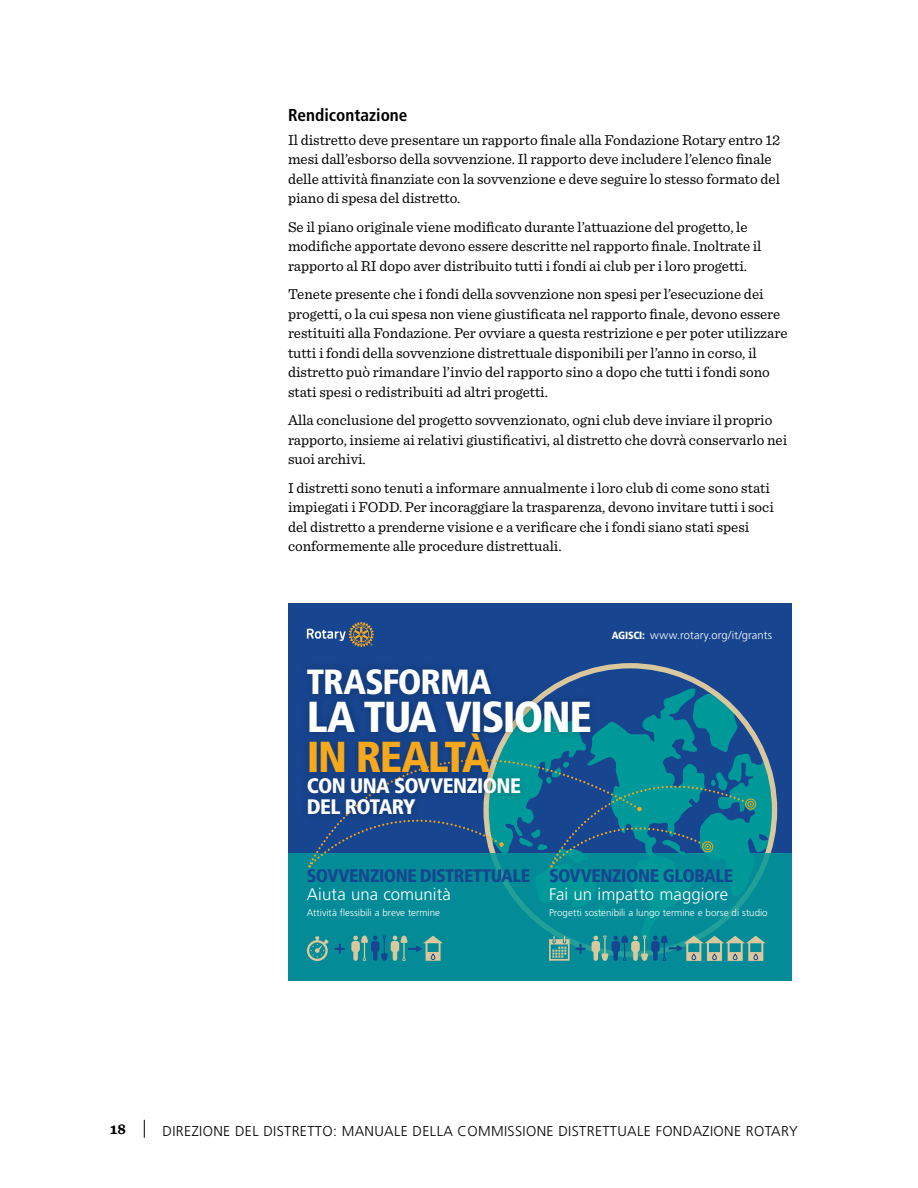
<style>
.page{position:relative;width:918px;height:1188px;background:#fff}
.page>*{position:absolute;margin:0;border:0;box-sizing:border-box;transform-origin:0 0}
.t1{font:900 condensed 43.35px "Frutiger LT Std";letter-spacing:-.035em;color:#fff}
.t2{font:900 condensed 43.35px "Frutiger LT Std";letter-spacing:-.035em;color:#f7a81b}
.t3{font:900 condensed 34.95px "Frutiger LT Std";letter-spacing:-.035em;color:#fff}
.t4{font:900 condensed 21px/21px "Frutiger LT Std";letter-spacing:-.025em;color:#fff}
.t5{font:900 condensed 18.15px "Frutiger LT Std";letter-spacing:-.025em;color:#17458f}
.t6{font:700 condensed 17.25px "Frutiger LT Std";color:#000}
.t7{font:300 16.8px "Frutiger LT Std";letter-spacing:.005em;color:#fff}
.t8{font:15px/19.5px "Sentinel";color:#000}
.t9{font:700 15px "Sentinel";color:#000}
.t10{font:300 14.25px "Frutiger LT Std";letter-spacing:.025em;color:#000}
.t11{font:300 11.25px "Frutiger LT Std";letter-spacing:.005em;color:#fff}
.t12{font:300 9.75px "Frutiger LT Std";color:#fff}
.s1{font-weight:900;font-stretch:condensed;font-size:10.5px}
</style>
<div class="page">
<div style="left:288px;top:603px;width:503px;height:377px;background:#17458f"></div>
<svg style="left:599px;top:666px;width:169px;height:187px"></svg>
<div style="left:288px;top:853px;width:503px;height:127px;background:linear-gradient(to right,#038c97,#049098)"></div>
<svg style="left:307px;top:622px;width:67px;height:25px"></svg>
<svg style="left:351px;top:936px;width:92px;height:25px;background:#409497"></svg>
<svg style="left:592px;top:936px;width:174px;height:25px;background:#489798"></svg>
<svg style="left:307px;top:683px;width:331px;height:184px"></svg>
<div style="left:299px;top:660px;width:300px;height:163px;background:#000;opacity:.25"></div>
<div style="left:745px;top:799px;width:11px;height:11px;border:6px solid #099;border-radius:50%"></div>
<div style="left:745px;top:799px;width:11px;height:11px;border:1px solid #f7a81b;border-radius:50%"></div>
<div style="left:747px;top:801px;width:7px;height:6px;border:1px solid #f7a81b;border-radius:50%"></div>
<svg style="left:549px;top:748px;width:203px;height:119px"></svg>
<svg style="left:309px;top:789px;width:195px;height:78px"></svg>
<svg style="left:307px;top:936px;width:22px;height:25px"></svg>
<svg style="left:335px;top:944px;width:10px;height:10px"></svg>
<svg style="left:549px;top:936px;width:37px;height:25px"></svg>
<svg style="left:144px;top:1120px;width:1px;height:18px"></svg>
<p class="t6" style="left:288px;top:105px;width:121px">Rendicontazione</p>
<p class="t8" style="left:288px;top:129px;width:494px">Il distretto deve presentare un rapporto finale alla Fondazione Rotary entro 12 mesi dall’esborso della sovvenzione. Il rapporto deve includere l’elenco finale delle attività finanziate con la sovvenzione e deve seguire lo stesso formato del piano di spesa del distretto.</p>
<p class="t8" style="left:288px;top:216px;width:475px">Se il piano originale viene modificato durante l’attuazione del progetto, le modifiche apportate devono essere descritte nel rapporto finale. Inoltrate il rapporto al RI dopo aver distribuito tutti i fondi ai club per i loro progetti.</p>
<p class="t8" style="left:288px;top:284px;width:501px">Tenete presente che i fondi della sovvenzione non spesi per l’esecuzione dei progetti, o la cui spesa non viene giustificata nel rapporto finale, devono essere restituiti alla Fondazione. Per ovviare a questa restrizione e per poter utilizzare tutti i fondi della sovvenzione distrettuale disponibili per l’anno in corso, il distretto può rimandare l’invio del rapporto sino a dopo che tutti i fondi sono stati spesi o redistribuiti ad altri progetti.</p>
<p class="t8" style="left:288px;top:410px;width:501px">Alla conclusione del progetto sovvenzionato, ogni club deve inviare il proprio rapporto, insieme ai relativi giustificativi, al distretto che dovrà conservarlo nei suoi archivi.</p>
<p class="t8" style="left:288px;top:477px;width:487px">I distretti sono tenuti a informare annualmente i loro club di come sono stati impiegati i FODD. Per incoraggiare la trasparenza, devono invitare tutti i soci del distretto a prenderne visione e a verificare che i fondi siano stati spesi conformemente alle procedure distrettuali.</p>
<h2 class="t3" style="left:307px;top:661px;width:186px">TRASFORMA</h2>
<h1 class="t1" style="left:307px;top:690px;width:287px">LA TUA VISIONE</h1>
<h1 class="t2" style="left:307px;top:731px;width:185px">IN REALTÀ</h1>
<h3 class="t4" style="left:307px;top:775px;width:216px">CON UNA SOVVENZIONE<br>DEL ROTARY</h3>
<p class="t11" style="left:612px;top:628px;width:162px"><span class="s1">AGISCI:</span> www.rotary.org/it/grants</p>
<p class="t5" style="left:307px;top:865px;width:225px">SOVVENZIONE DISTRETTUALE</p>
<p class="t7" style="left:307px;top:885px;width:146px">Aiuta una comunità</p>
<p class="t12" style="left:307px;top:907px;width:135px">Attività flessibili a breve termine</p>
<p class="t5" style="left:549px;top:865px;width:186px">SOVVENZIONE GLOBALE</p>
<p class="t7" style="left:549px;top:885px;width:181px">Fai un impatto maggiore</p>
<p class="t12" style="left:549px;top:907px;width:220px">Progetti sostenibili a lungo termine e borse di studio</p>
<p class="t9" style="left:110px;top:1117px;width:17px">18</p>
<p class="t10" style="left:163px;top:1123px;width:637px">DIREZIONE DEL DISTRETTO: MANUALE DELLA COMMISSIONE DISTRETTUALE FONDAZIONE ROTARY</p>
</div>
